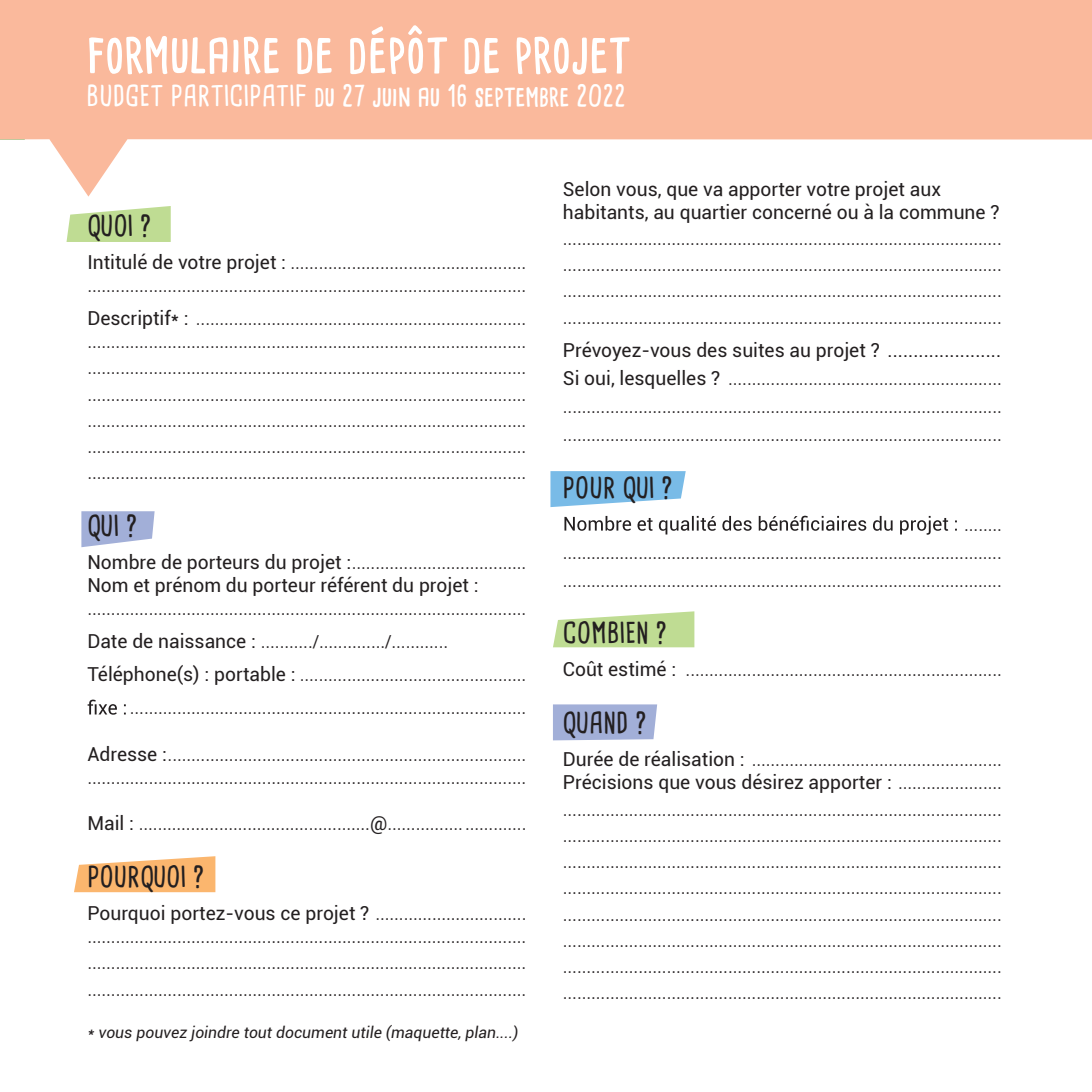
<style>
.page{position:relative;width:1092px;height:1092px;background:#fff}
.page>*{position:absolute;margin:0;border:0;box-sizing:border-box;transform-origin:0 0}
.t1{font:700 53.38px "Cardenio Modern";color:#fff}
.t2{font:700 28px "Cardenio Modern";color:#fff}
.t3{font:700 28px "Cardenio Modern";color:#231f20}
.t4{font:19.25px/26.2px "Louis George Cafe";color:#231f20}
.t5{font:19.25px/23.1px "Roboto";color:#231f20}
.t6{font:italic 15.75px "Roboto";color:#231f20}
.s1{font-family:"Roboto"}
.s2{font-family:"Louis George Cafe"}
</style>
<div class="page">
<svg style="left:0;top:0;width:1091px;height:196px;fill:#fab99c"></svg>
<svg style="left:66px;top:206px;width:105px;height:36px;background:#c8e1a2"></svg>
<svg style="left:553px;top:611px;width:141px;height:36px;background:#c8e1a2"></svg>
<svg style="left:74px;top:856px;width:141px;height:36px;background:#fbc082"></svg>
<svg style="left:550px;top:471px;width:135px;height:36px;background:#8bc4ea"></svg>
<svg style="left:81px;top:511px;width:74px;height:36px;background:#afbadd"></svg>
<div style="left:553px;top:704px;width:104px;height:36px;background:#a2afd8"></div>
<svg style="left:88px;top:699px;width:38px;height:15px"></svg>
<svg style="left:564px;top:515px;width:392px;height:19px"></svg>
<h1 class="t1" style="left:87px;top:17px;width:545px">formulaire de dépôt de projet</h1>
<h2 class="t2" style="left:87px;top:77px;width:541px">BUDGET PARTICIPATIF du 27 juin au 16 septembre 2022</h2>
<h2 class="t3" style="left:87px;top:207px;width:66px">QUOI ?</h2>
<p class="t4" style="left:87px;top:250px;width:440px;line-height:23.1px"><span class="s1">Intitulé de votre projet :</span> .................................................. .............................................................................................</p>
<p class="t4" style="left:87px;top:306px;width:440px;line-height:23.1px"><span class="s1">Descriptif* :</span> ...................................................................... .............................................................................................</p>
<p class="t4" style="left:87px;top:354px;width:440px;text-align:justify">............................................................................................. ............................................................................................. ............................................................................................. ............................................................................................. .............................................................................................</p>
<h2 class="t3" style="left:87px;top:507px;width:52px">QUI ?</h2>
<p class="t4" style="left:87px;top:549px;width:440px"><span class="s1">Nombre de porteurs du projet :</span>.....................................</p>
<p class="t5" style="left:87px;top:573px;width:393px">Nom et prénom du porteur référent du projet :</p>
<p class="t4" style="left:87px;top:595px;width:440px">.............................................................................................</p>
<p class="t4" style="left:87px;top:628px;width:362px"><span class="s1">Date de naissance :</span> .........../............../............</p>
<p class="t4" style="left:87px;top:661px;width:440px"><span class="s1">Téléphone(s) : portable :</span> ................................................</p>
<p class="t4" style="left:130px;top:694px;width:398px">....................................................................................</p>
<p class="t4" style="left:87px;top:742px;width:440px;line-height:23.1px"><span class="s1">Adresse :</span>............................................................................ .............................................................................................</p>
<p class="t4" style="left:87px;top:810px;width:440px"><span class="s1">Mail :</span> .................................................<span class="s1">@</span>.............................</p>
<h2 class="t3" style="left:87px;top:857px;width:119px">POURQUOI ?</h2>
<p class="t4" style="left:87px;top:901px;width:440px;line-height:23.1px"><span class="s1">Pourquoi portez-vous ce projet ?</span> ................................ .............................................................................................</p>
<p class="t4" style="left:87px;top:949px;width:440px">............................................................................................. .............................................................................................</p>
<p class="t6" style="left:88px;top:1021px;width:432px">* vous pouvez joindre tout document utile (maquette, plan....)</p>
<p class="t5" style="left:563px;top:176px;width:438px">Selon vous, que va apporter votre projet aux habitants, au quartier concerné ou à la commune ?</p>
<p class="t4" style="left:563px;top:225px;width:440px;text-align:justify">............................................................................................. ............................................................................................. ............................................................................................. .............................................................................................</p>
<p class="t5" style="left:563px;top:337px;width:440px">Prévoyez-vous des suites au projet ? ......................</p>
<p class="t4" style="left:563px;top:364px;width:440px;line-height:28px;text-align:justify"><span class="s1">Si oui, lesquelles ?</span> .......................................................... ............................................................................................. .............................................................................................</p>
<h2 class="t3" style="left:563px;top:468px;width:112px">POUR QUI ?</h2>
<p class="t4" style="left:563px;top:510px;width:440px;line-height:28px;text-align:justify;text-indent:401px">........ ............................................................................................. .............................................................................................</p>
<h2 class="t3" style="left:563px;top:614px;width:106px">COMBIEN ?</h2>
<p class="t4" style="left:563px;top:656px;width:440px"><span class="s1">Coût estimé :</span> ...................................................................</p>
<h2 class="t3" style="left:563px;top:704px;width:86px">QUAND ?</h2>
<p class="t4" style="left:563px;top:746px;width:440px"><span class="s1">Durée de réalisation :</span> .....................................................</p>
<p class="t5" style="left:563px;top:770px;width:440px">Précisions que vous désirez apporter : <span class="s2">......................</span></p>
<p class="t4" style="left:563px;top:795px;width:440px;text-align:justify">............................................................................................. ............................................................................................. ............................................................................................. ............................................................................................. ............................................................................................. ............................................................................................. ............................................................................................. .............................................................................................</p>
</div>
